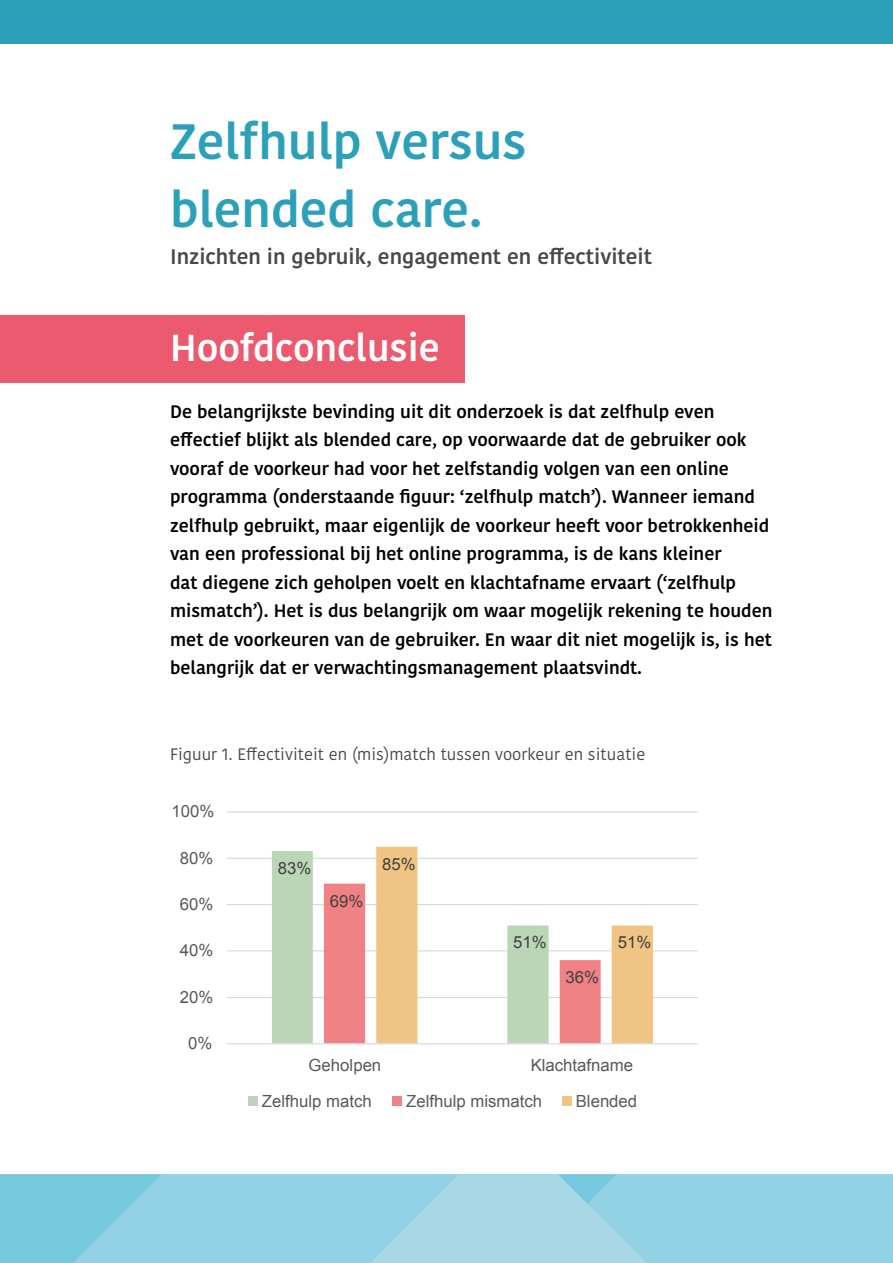
<style>
.page{position:relative;width:893px;height:1263px;background:#fff}
.page>*{position:absolute;margin:0;border:0;box-sizing:border-box;transform-origin:0 0}
.t1{font:600 49.5px/67.5px "Kohinoor Devanagari";color:#2ca0b9}
.t2{font:600 37.5px "Kohinoor Devanagari";color:#fff}
.t3{font:600 21px "Kohinoor Devanagari";color:#484848}
.t4{font:600 18px/28.5px "Kohinoor Devanagari";color:#000}
.t5{font:16.8px "Arial";color:#595959}
.t6{font:16.8px "Arial";color:#404040}
.t7{font:16.5px "Kohinoor Devanagari";color:#484848}
</style>
<div class="page">
<div style="left:0;top:315px;width:464px;height:68px;background:#eb5a6e"></div>
<div style="left:0;top:0;width:893px;height:44px;background:#2ca0b9"></div>
<hr style="left:227px;top:997px;width:471px;height:1px;background:#d9d9d9">
<hr style="left:227px;top:950px;width:471px;height:1px;background:#d9d9d9">
<hr style="left:227px;top:904px;width:471px;height:1px;background:#d9d9d9">
<hr style="left:227px;top:858px;width:471px;height:1px;background:#d9d9d9">
<hr style="left:227px;top:811px;width:471px;height:1px;background:#d9d9d9">
<svg style="left:272px;top:851px;width:104px;height:192px;fill:#bbd6b7"></svg>
<svg style="left:324px;top:884px;width:52px;height:159px"></svg>
<svg style="left:376px;top:847px;width:277px;height:196px"></svg>
<hr style="left:227px;top:1043px;width:471px;height:1px;background:#d9d9d9">
<div style="left:248px;top:1096px;width:9px;height:10px;background:#bbd6b7"></div>
<div style="left:392px;top:1096px;width:10px;height:10px;background:#f08185"></div>
<div style="left:562px;top:1096px;width:9px;height:10px;background:#f0c584"></div>
<div style="left:0;top:1175px;width:893px;height:88px;background:#92d2e4"></div>
<svg style="left:0;top:1175px;width:161px;height:88px"></svg>
<svg style="left:371px;top:1175px;width:275px;height:88px"></svg>
<h1 class="t1" style="left:170px;top:108px;width:358px">Zelfhulp versus blended care.</h1>
<p class="t3" style="left:170px;top:245px;width:483px">Inzichten in gebruik, engagement en effectiviteit</p>
<h2 class="t2" style="left:170px;top:326px;width:271px">Hoofdconclusie</h2>
<p class="t4" style="left:170px;top:397px;width:604px">De belangrijkste bevinding uit dit onderzoek is dat zelfhulp even effectief blijkt als blended care, op voorwaarde dat de gebruiker ook vooraf de voorkeur had voor het zelfstandig volgen van een online programma (onderstaande figuur: ‘zelfhulp match’). Wanneer iemand zelfhulp gebruikt, maar eigenlijk de voorkeur heeft voor betrokkenheid van een professional bij het online programma, is de kans kleiner<br>dat diegene zich geholpen voelt en klachtafname ervaart (‘zelfhulp mismatch’). Het is dus belangrijk om waar mogelijk rekening te houden met de voorkeuren van de gebruiker. En waar dit niet mogelijk is, is het belangrijk dat er verwachtingsmanagement plaatsvindt.</p>
<p class="t7" style="left:170px;top:744px;width:477px">Figuur 1. Effectiviteit en (mis)match tussen voorkeur en situatie</p>
<p class="t5" style="left:171px;top:800px;width:44px">100%</p>
<p class="t5" style="left:180px;top:847px;width:35px">80%</p>
<p class="t5" style="left:180px;top:893px;width:35px">60%</p>
<p class="t5" style="left:180px;top:939px;width:35px">40%</p>
<p class="t5" style="left:180px;top:986px;width:35px">20%</p>
<p class="t5" style="left:188px;top:1032px;width:26px">0%</p>
<p class="t6" style="left:278px;top:857px;width:35px">83%</p>
<p class="t6" style="left:330px;top:890px;width:35px">69%</p>
<p class="t6" style="left:382px;top:852px;width:35px">85%</p>
<p class="t6" style="left:513px;top:931px;width:35px">51%</p>
<p class="t6" style="left:565px;top:966px;width:35px">36%</p>
<p class="t6" style="left:618px;top:931px;width:35px">51%</p>
<p class="t5" style="left:309px;top:1054px;width:74px">Geholpen</p>
<p class="t5" style="left:531px;top:1054px;width:104px">Klachtafname</p>
<p class="t5" style="left:262px;top:1090px;width:111px">Zelfhulp match</p>
<p class="t5" style="left:406px;top:1090px;width:138px">Zelfhulp mismatch</p>
<p class="t5" style="left:576px;top:1090px;width:63px">Blended</p>
</div>
